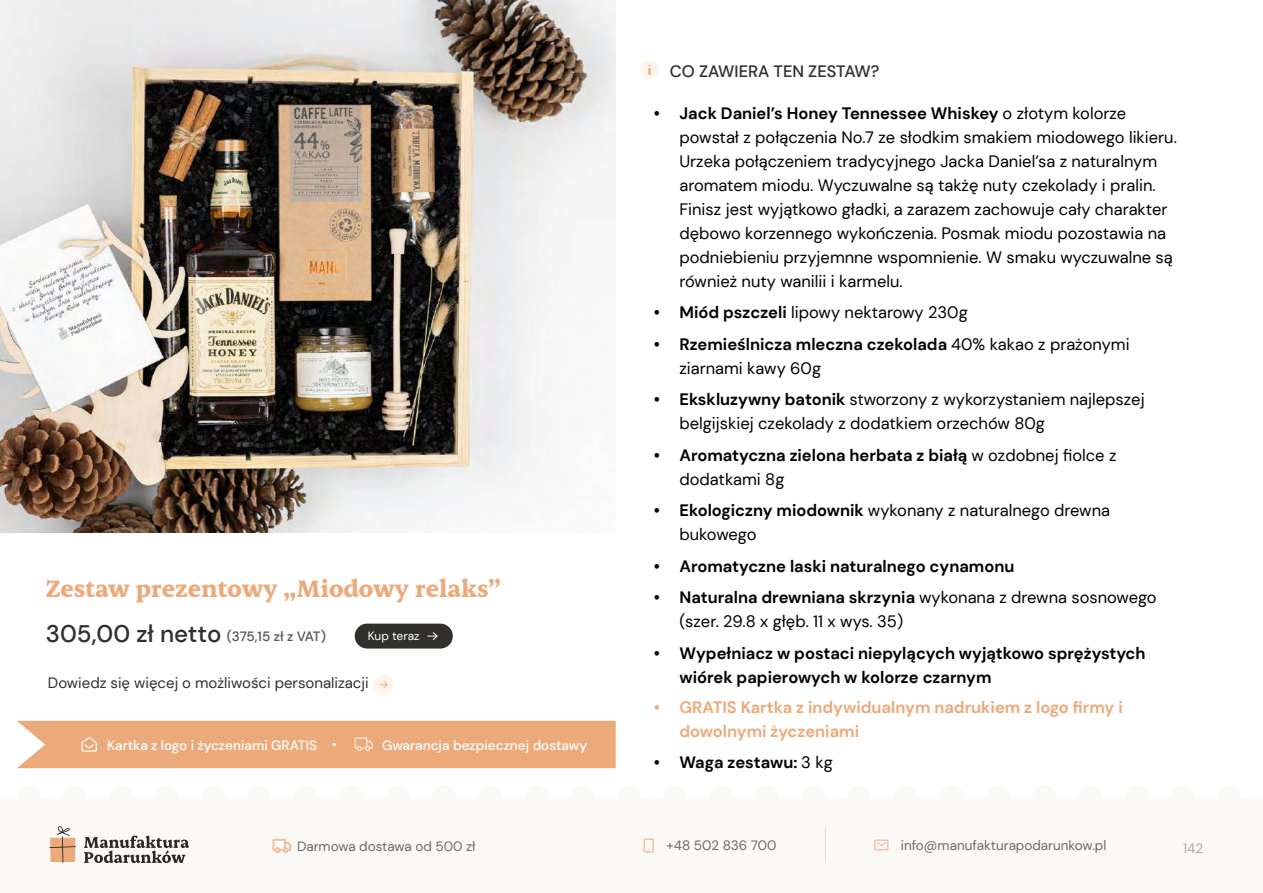
<style>
.page{position:relative;width:1263px;height:893px;background:#fff}
.page>*{position:absolute;margin:0;border:0;box-sizing:border-box;transform-origin:0 0}
.t1{font:700 27px "Erode";color:#eca97a}
.t2{font:16.5px/24px "DM Sans";color:#000}
.t3{font:700 16.5px/24px "DM Sans";color:#000}
.t4{font:700 16.5px/24px "DM Sans";color:#eca97a}
.t5{font:500 16.5px "DM Sans";color:#32302c}
.t6{font:15px "DM Sans";color:#32302c}
.t7{font:13.5px "DM Sans";color:#6c6966}
.t8{font:500 13.5px "DM Sans";color:#fff}
.t9{font:500 13.5px "DM Sans";letter-spacing:-.02em;color:#575756}
.t10{font:13.5px "DM Sans";color:#ada9a9}
.t11{font:12px "DM Sans";color:#fff}
.s1{font-size:24px;color:#32302c}
.s2{font-weight:700}
.s3{font-weight:400}
</style>
<div class="page">
<div style="left:0;top:760px;width:1263px;height:133px;background:#fbf9f6"></div>
<hr style="left:825px;top:828px;width:1px;height:34px;background:#ada9a9">
<svg style="left:643px;top:838px;width:11px;height:15px"></svg>
<svg style="left:874px;top:839px;width:15px;height:12px"></svg>
<svg style="left:17px;top:768px;width:599px;height:1px"></svg>
<svg style="left:49px;top:826px;width:27px;height:37px"></svg>
<svg style="left:84px;top:836px;width:105px;height:27px"></svg>
<svg style="left:273px;top:839px;width:18px;height:14px"></svg>
<div style="left:355px;top:624px;width:98px;height:24px;background:#31302c;border-radius:12px"></div>
<div style="left:17px;top:721px;width:599px;height:47px;background:#eca97a"></div>
<svg style="left:427px;top:632px;width:11px;height:8px"></svg>
<div style="left:374px;top:675px;width:20px;height:20px;background:#fef4ec;border-radius:50%"></div>
<svg style="left:379px;top:681px;width:9px;height:7px"></svg>
<div style="left:640px;top:60px;width:19px;height:19px;background:#fef4ec;border-radius:50%"></div>
<img style="left:0;top:1px;width:615px;height:532px">
<h1 class="t1" style="left:46px;top:572px;width:457px">Zestaw prezentowy „Miodowy relaks”</h1>
<p class="t9" style="left:46px;top:628px;width:282px"><span class="s1">305,00 zł netto</span> (375,15 zł z VAT)</p>
<p class="t11" style="left:368px;top:628px;width:53px">Kup teraz</p>
<p class="t6" style="left:48px;top:674px;width:322px">Dowiedz się więcej o możliwości personalizacji</p>
<p class="t8" style="left:107px;top:737px;width:211px">Kartka z logo i życzeniami GRATIS</p>
<p class="t8" style="left:382px;top:737px;width:207px">Gwarancja bezpiecznej dostawy</p>
<p class="t5" style="left:670px;top:61px;width:211px">CO ZAWIERA TEN ZESTAW?</p>
<p class="t2" style="left:679px;top:101px;width:499px;text-indent:-25px"><span class="s2">• Jack Daniel’s Honey Tennessee Whiskey</span> o złotym kolorze powstał z połączenia No.7 ze słodkim smakiem miodowego likieru.<br>Urzeka połączeniem tradycyjnego Jacka Daniel’sa z naturalnym aromatem miodu. Wyczuwalne są takżę nuty czekolady i pralin.<br>Finisz jest wyjątkowo gładki, a zarazem zachowuje cały charakter dębowo korzennego wykończenia. Posmak miodu pozostawia na podniebieniu przyjemnne wspomnienie. W smaku wyczuwalne są również nuty wanilii i karmelu.</p>
<p class="t2" style="left:654px;top:300px;width:315px"><span class="s2">• Miód pszczeli</span> lipowy nektarowy 230g</p>
<p class="t2" style="left:679px;top:332px;width:452px;text-indent:-25px"><span class="s2">• Rzemieślnicza mleczna czekolada</span> 40% kakao z prażonymi ziarnami kawy 60g</p>
<p class="t2" style="left:679px;top:387px;width:467px;text-indent:-25px"><span class="s2">• Ekskluzywny batonik</span> stworzony z wykorzystaniem najlepszej belgijskiej czekolady z dodatkiem orzechów 80g</p>
<p class="t3" style="left:679px;top:443px;width:438px;text-indent:-25px">• Aromatyczna zielona herbata z białą <span class="s3">w ozdobnej fiolce z dodatkami 8g</span></p>
<p class="t2" style="left:679px;top:498px;width:432px;text-indent:-25px"><span class="s2">• Ekologiczny miodownik</span> wykonany z naturalnego drewna bukowego</p>
<p class="t3" style="left:654px;top:554px;width:362px">• Aromatyczne laski naturalnego cynamonu</p>
<p class="t2" style="left:679px;top:585px;width:479px;text-indent:-25px"><span class="s2">• Naturalna drewniana skrzynia</span> wykonana z drewna sosnowego (szer. 29.8 x głęb. 11 x wys. 35)</p>
<p class="t3" style="left:679px;top:641px;width:468px;text-indent:-25px">• Wypełniacz w postaci niepylących wyjątkowo sprężystych wiórek papierowych w kolorze czarnym</p>
<p class="t4" style="left:679px;top:695px;width:445px;text-indent:-25px">• GRATIS Kartka z indywidualnym nadrukiem z logo firmy i dowolnymi życzeniami</p>
<p class="t3" style="left:654px;top:750px;width:180px">• Waga zestawu: <span class="s3">3 kg</span></p>
<p class="t7" style="left:297px;top:838px;width:180px">Darmowa dostawa od 500 zł</p>
<p class="t7" style="left:666px;top:837px;width:112px">+48 502 836 700</p>
<p class="t7" style="left:901px;top:837px;width:207px">info@manufakturapodarunkow.pl</p>
<p class="t10" style="left:1183px;top:840px;width:21px">142</p>
</div>
